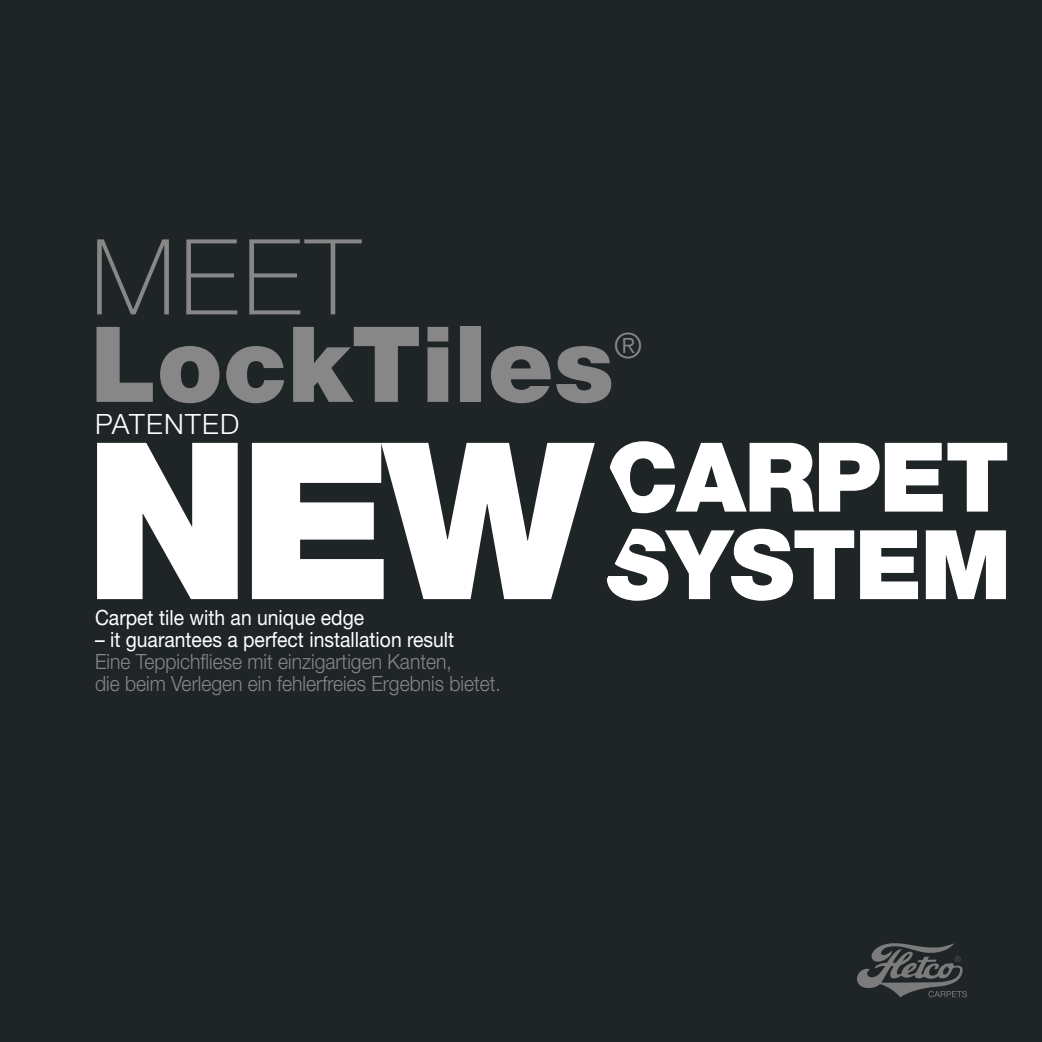
<style>
.page{position:relative;width:1042px;height:1042px;background:#1f2427}
.page>*{position:absolute;margin:0;border:0;box-sizing:border-box;transform-origin:0 0}
.t1{font:900 218.75px "Helvetica Neue LT Std";color:#fff}
.t2{font:900 105px "Helvetica Neue LT Std";color:#878787}
.t3{font:100 105px "Helvetica Neue LT Std";color:#878787}
.t4{font:900 96.25px "Helvetica Neue LT Std";letter-spacing:-.02em;color:#fff}
.t5{font:300 35px "Helvetica Neue LT Std";color:#878787}
.t6{font:300 28px "Helvetica Neue LT Std";letter-spacing:.05em;color:#fff}
.t7{font:300 21px/21.9px "Helvetica Neue LT Std";color:#878787;scale:.92 1}
.t8{font:21px "Helvetica Neue LT Std";color:#fff;scale:.92 1}
</style>
<div class="page">
<svg style="left:857px;top:943px;width:110px;height:54px"></svg>
<h2 class="t3" style="left:91px;top:217px;width:271px">MEET</h2>
<h2 class="t2" style="left:91px;top:302px;width:525px">LockTiles</h2>
<h3 class="t5" style="left:614px;top:324px;width:29px">®</h3>
<h3 class="t6" style="left:95px;top:406px;width:146px">PATENTED</h3>
<h1 class="t1" style="left:84px;top:390px;width:510px">NEW</h1>
<p class="t8" style="left:95px;top:605px;width:294px">Carpet tile with an unique edge</p>
<p class="t8" style="left:95px;top:627px;width:392px">– it guarantees a perfect installation result</p>
<p class="t7" style="left:95px;top:650px;width:443px">Eine Teppichfliese mit einzigartigen Kanten,<br>die beim Verlegen ein fehlerfreies Ergebnis bietet.</p>
<h3 class="t4" style="left:605px;top:420px;width:406px">CARPET</h3>
<h3 class="t4" style="left:605px;top:507px;width:407px">SYSTEM</h3>
</div>
